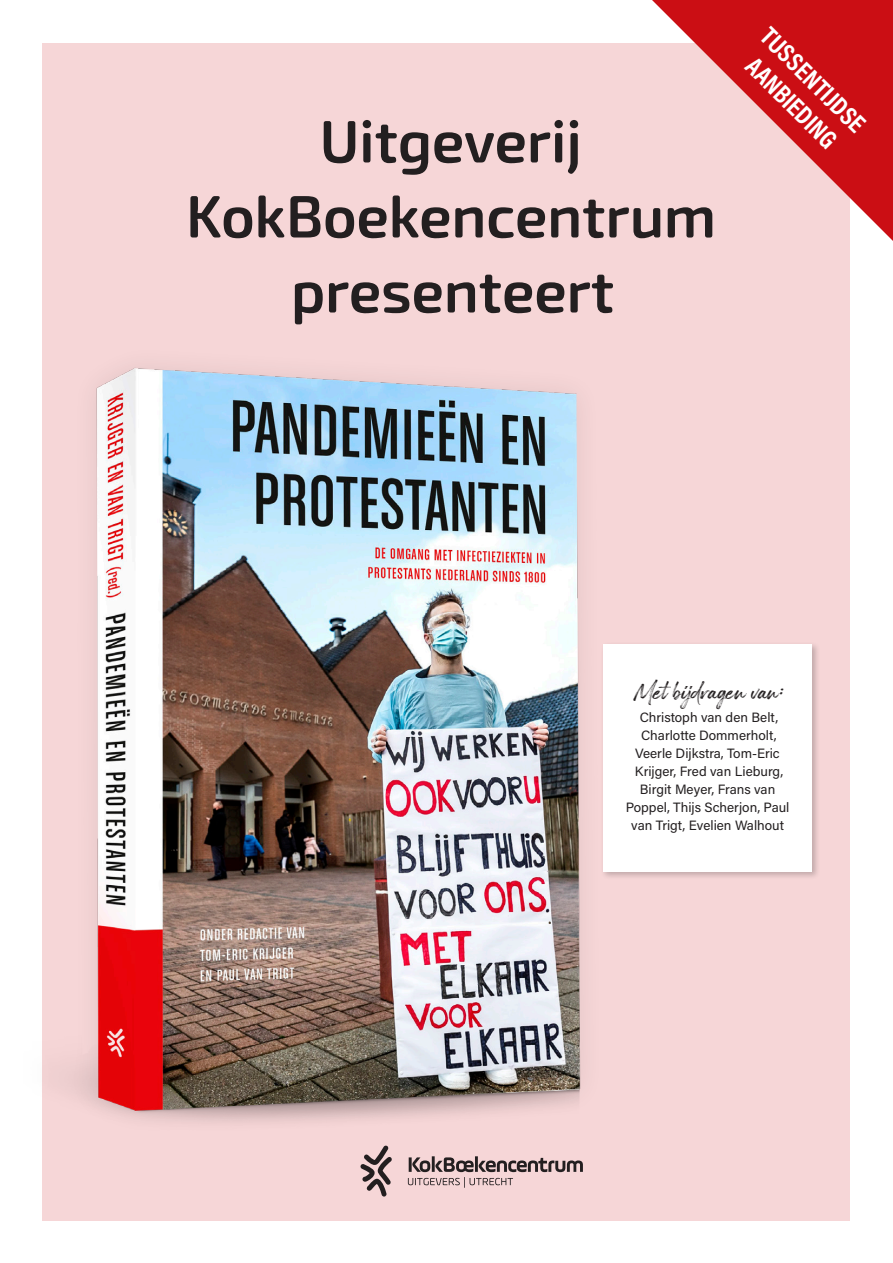
<style>
.page{position:relative;width:893px;height:1263px;background:#fff}
.page>*{position:absolute;margin:0;border:0;box-sizing:border-box;transform-origin:0 0}
.t1{font:600 60px/75px "Exo Soft";letter-spacing:-.01em;color:#231f20;text-align:center}
.t2{font:700 26.1px "Acumin Pro Cond";color:#fff}
.t3{font:25.8px "Painted Brush";color:#231f20}
.t4{font:13.5px/18px "Acumin Variable Concept";color:#231f20;text-align:center}
</style>
<div class="page">
<div style="left:43px;top:43px;width:807px;height:1177px;background:#f6d6d7"></div>
<svg style="left:408px;top:1158px;width:175px;height:30px"></svg>
<svg style="left:360px;top:1158px;width:32px;height:38px"></svg>
<svg style="left:652px;top:0;width:241px;height:241px"></svg>
<div style="left:600px;top:641px;width:220px;height:239px;background:#231f20;opacity:.25"></div>
<div style="left:603px;top:644px;width:209px;height:228px;background:#fff"></div>
<img style="left:42px;top:242px;width:745px;height:916px">
<p class="t1" style="left:186px;top:105px;width:532px">Uitgeverij<br>KokBoekencentrum presenteert</p>
<p class="t2" style="left:777px;top:19px;width:138px;rotate:45deg">TUSSENTIJDSE</p>
<p class="t2" style="left:762px;top:49px;width:118px;rotate:45deg">AANBIEDING</p>
<p class="t3" style="left:637px;top:675px;width:149px">Met bijdragen van:</p>
<p class="t4" style="left:626px;top:708px;width:165px">Christoph van den Belt,<br>Charlotte Dommerholt,<br>Veerle Dijkstra, Tom-Eric<br>Krijger, Fred van Lieburg,<br>Birgit Meyer, Frans van<br>Poppel, Thijs Scherjon, Paul van Trigt, Evelien Walhout</p>
</div>
